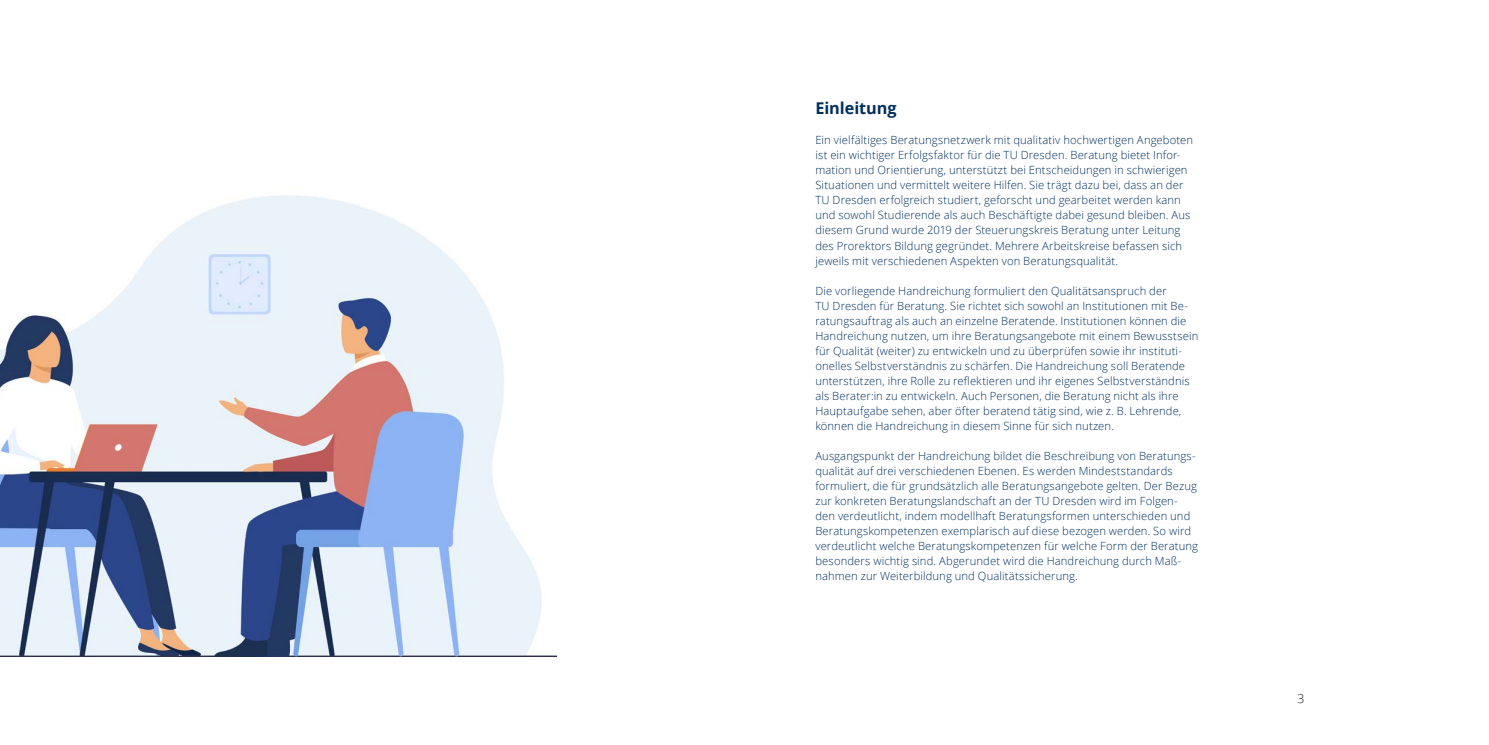
<style>
.page{position:relative;width:1489px;height:745px;background:#fff}
.page>*{position:absolute;margin:0;border:0;box-sizing:border-box;transform-origin:0 0}
.id280{font:700 16.25px "Open Sans";letter-spacing:-.005em;color:#00305d}
.t1{font:300 12.25px "Open Sans";color:#1d1d1b}
.id282{font:300 11.25px/15px "Open Sans";letter-spacing:.01em;color:#00305d}
</style>
<div class="page">
<img style="left:0;top:195px;width:556px;height:461px">
<h4 class="id280" style="left:815px;top:97px;width:83px">Einleitung</h4>
<p class="id282" style="left:815px;top:132px;width:379px">Ein vielfältiges Beratungsnetzwerk mit qualitativ hochwertigen Angeboten ist ein wichtiger Erfolgsfaktor für die TU Dresden. Beratung bietet Infor&shy;mation und Orientierung, unterstützt bei Entscheidungen in schwierigen Situationen und vermittelt weitere Hilfen. Sie trägt dazu bei, dass an der TU Dresden erfolgreich studiert, geforscht und gearbeitet werden kann und sowohl Studierende als auch Beschäftigte dabei gesund bleiben. Aus diesem Grund wurde 2019 der Steuerungskreis Beratung unter Leitung des Prorektors Bildung gegründet. Mehrere Arbeitskreise befassen sich jeweils mit verschiedenen Aspekten von Beratungsqualität.</p>
<p class="id282" style="left:815px;top:282px;width:384px">Die vorliegende Handreichung formuliert den Qualitätsanspruch der<br>TU Dresden für Beratung. Sie richtet sich sowohl an Institutionen mit Be&shy;ratungsauftrag als auch an einzelne Beratende. Institutionen können die Handreichung nutzen, um ihre Beratungsangebote mit einem Bewusstsein für Qualität (weiter) zu entwickeln und zu überprüfen sowie ihr instituti&shy;onelles Selbstverständnis zu schärfen. Die Handreichung soll Beratende unterstützen, ihre Rolle zu reflektieren und ihr eigenes Selbstverständnis als Berater:in zu entwickeln. Auch Personen, die Beratung nicht als ihre Hauptaufgabe sehen, aber öfter beratend tätig sind, wie z. B. Lehrende, können die Handreichung in diesem Sinne für sich nutzen.</p>
<p class="id282" style="left:815px;top:447px;width:384px">Ausgangspunkt der Handreichung bildet die Beschreibung von Beratungs&shy;qualität auf drei verschiedenen Ebenen. Es werden Mindeststandards formuliert, die für grundsätzlich alle Beratungsangebote gelten. Der Bezug zur konkreten Beratungslandschaft an der TU Dresden wird im Folgen&shy;den verdeutlicht, indem modellhaft Beratungsformen unterschieden und Beratungskompetenzen exemplarisch auf diese bezogen werden. So wird verdeutlicht welche Beratungskompetenzen für welche Form der Beratung besonders wichtig sind. Abgerundet wird die Handreichung durch Maß&shy;nahmen zur Weiterbildung und Qualitätssicherung.</p>
<p class="t1" style="left:1297px;top:689px;width:8px">3</p>
</div>
